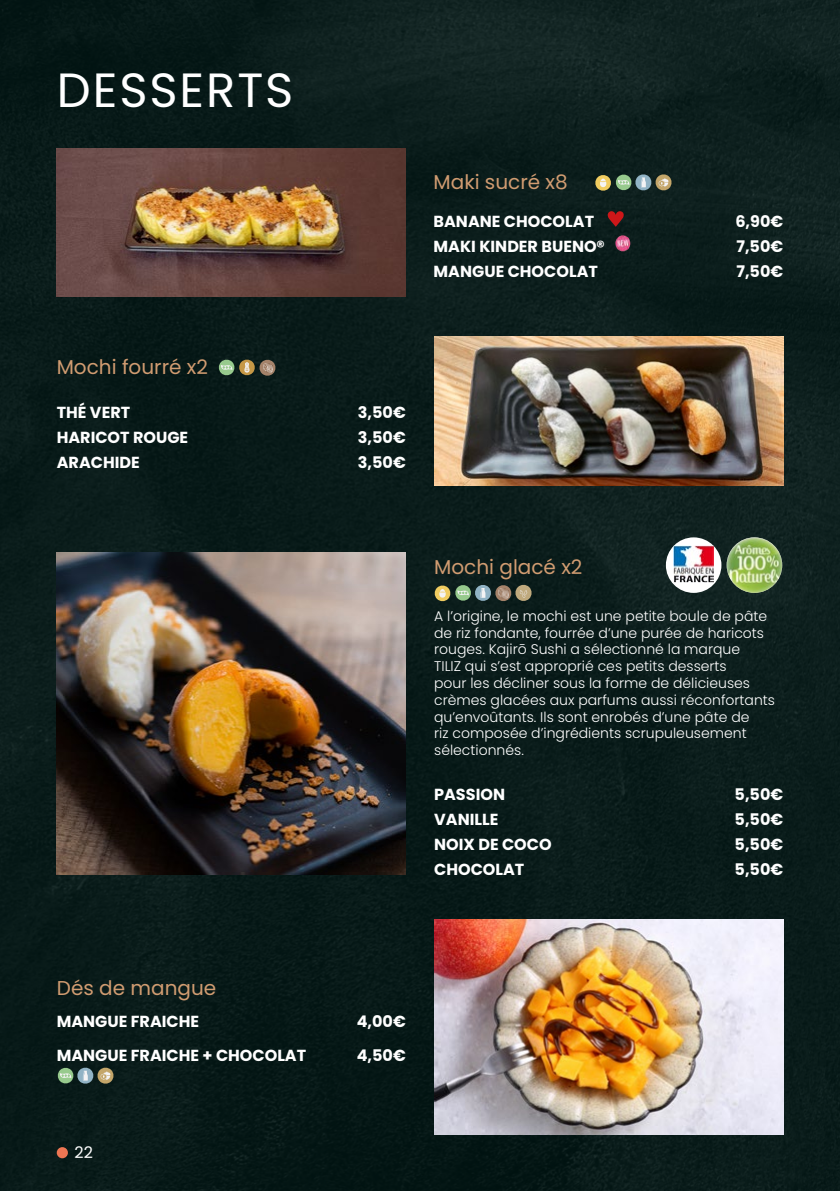
<style>
.page{position:relative;width:840px;height:1191px;background:#fff}
.page>*{position:absolute;margin:0;border:0;box-sizing:border-box;transform-origin:0 0}
.t1{font:48px "Poppins";letter-spacing:.04em;color:#fff}
.t2{font:20px "Poppins";color:#d19c71}
.t3{font:700 16px "Poppins";color:#fff}
.t4{font:16px "Poppins";color:#fff}
.t5{font:300 14px/16.8px "Poppins";color:#fff}
</style>
<div class="page">
<div style="left:0;top:0;width:839px;height:1191px;background:#0a1c1a"></div>
<div style="left:57px;top:1147px;width:11px;height:11px;background:#ee7653;border-radius:50%"></div>
<svg style="left:607px;top:211px;width:16px;height:16px"></svg>
<img style="left:615px;top:236px;width:15px;height:16px">
<img style="left:57px;top:148px;width:348px;height:149px">
<img style="left:434px;top:336px;width:348px;height:149px">
<svg style="left:665px;top:537px;width:56px;height:56px"></svg>
<img style="left:673px;top:545px;width:40px;height:37px">
<img style="left:726px;top:537px;width:55px;height:56px;border-radius:28px">
<img style="left:57px;top:552px;width:348px;height:323px">
<img style="left:434px;top:920px;width:348px;height:214px">
<svg style="left:434px;top:584px;width:97px;height:17px"></svg>
<svg style="left:595px;top:174px;width:76px;height:17px"></svg>
<svg style="left:218px;top:359px;width:57px;height:17px"></svg>
<svg style="left:57px;top:1067px;width:57px;height:17px"></svg>
<h1 class="t1" style="left:57px;top:62px;width:238px">DESSERTS</h1>
<h2 class="t2" style="left:433px;top:170px;width:136px">Maki sucré x8</h2>
<p class="t3" style="left:433px;top:212px;width:162px">BANANE CHOCOLAT</p>
<p class="t3" style="left:735px;top:212px;width:49px">6,90€</p>
<p class="t3" style="left:433px;top:237px;width:173px">MAKI KINDER BUENO®</p>
<p class="t3" style="left:736px;top:237px;width:48px">7,50€</p>
<p class="t3" style="left:433px;top:262px;width:166px">MANGUE CHOCOLAT</p>
<p class="t3" style="left:736px;top:262px;width:48px">7,50€</p>
<h2 class="t2" style="left:57px;top:356px;width:153px">Mochi fourré x2</h2>
<p class="t3" style="left:57px;top:403px;width:75px">THÉ VERT</p>
<p class="t3" style="left:358px;top:403px;width:49px">3,50€</p>
<p class="t3" style="left:57px;top:428px;width:133px">HARICOT ROUGE</p>
<p class="t3" style="left:358px;top:428px;width:49px">3,50€</p>
<p class="t3" style="left:57px;top:453px;width:84px">ARACHIDE</p>
<p class="t3" style="left:358px;top:453px;width:49px">3,50€</p>
<h2 class="t2" style="left:434px;top:555px;width:150px">Mochi glacé x2</h2>
<p class="t5" style="left:434px;top:607px;width:342px">A l’origine, le mochi est une petite boule de pâte de riz fondante, fourrée d’une purée de haricots rouges. Kajirō Sushi a sélectionné la marque<br>TILIZ qui s’est approprié ces petits desserts<br>pour les décliner sous la forme de délicieuses crèmes glacées aux parfums aussi réconfortants qu’envoûtants. Ils sont enrobés d’une pâte de<br>riz composée d’ingrédients scrupuleusement sélectionnés.</p>
<p class="t3" style="left:434px;top:785px;width:72px">PASSION</p>
<p class="t3" style="left:734px;top:785px;width:50px">5,50€</p>
<p class="t3" style="left:434px;top:810px;width:66px">VANILLE</p>
<p class="t3" style="left:734px;top:810px;width:50px">5,50€</p>
<p class="t3" style="left:434px;top:835px;width:119px">NOIX DE COCO</p>
<p class="t3" style="left:734px;top:835px;width:50px">5,50€</p>
<p class="t3" style="left:434px;top:860px;width:92px">CHOCOLAT</p>
<p class="t3" style="left:734px;top:860px;width:50px">5,50€</p>
<h2 class="t2" style="left:57px;top:976px;width:161px">Dés de mangue</h2>
<p class="t3" style="left:57px;top:1012px;width:144px">MANGUE FRAICHE</p>
<p class="t3" style="left:356px;top:1012px;width:51px">4,00€</p>
<p class="t3" style="left:57px;top:1046px;width:251px">MANGUE FRAICHE + CHOCOLAT</p>
<p class="t3" style="left:356px;top:1046px;width:50px">4,50€</p>
<p class="t4" style="left:74px;top:1143px;width:20px">22</p>
</div>
